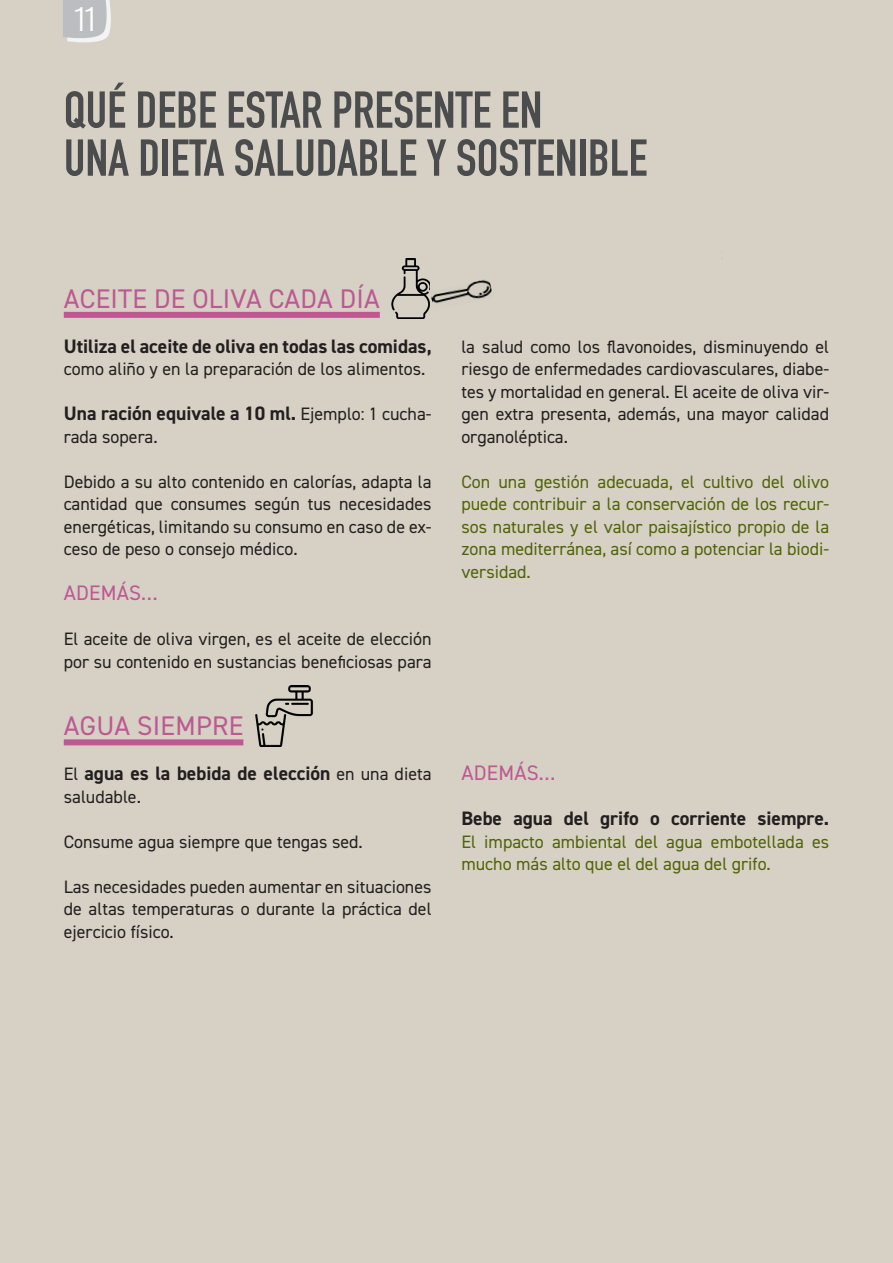
<style>
.page{position:relative;width:893px;height:1263px;background:#d6d1c4}
.page>*{position:absolute;margin:0;border:0;box-sizing:border-box;transform-origin:0 0}
.t1{font:700 51px/48px "DIN Condensed";color:#4b4c4d}
.t2{font:28.5px "Dax Compact Pro";color:#fff}
.t3{font:27px "DIN2014";letter-spacing:.01em;color:#bd5893}
.t4{font:21px "DIN2014";letter-spacing:.01em;color:#bd5893}
.t5{font:700 19.5px "DIN2014";color:#231f20}
.t6{font:18px/22.5px "DIN2014";color:#231f20;text-align:justify}
.t7{font:18px/22.5px "DIN2014";color:#506408;text-align:justify}
.s1{font-weight:400;font-size:18px}
</style>
<div class="page">
<svg style="left:63px;top:0;width:48px;height:43px;background:#c6c7c8"></svg>
<div style="left:64px;top:312px;width:316px;height:6px;background:#bd5893"></div>
<div style="left:64px;top:739px;width:179px;height:6px;background:#bd5893"></div>
<img style="left:391px;top:258px;width:39px;height:61px">
<img style="left:431px;top:279px;width:61px;height:25px">
<img style="left:255px;top:685px;width:58px;height:61px">
<h2 class="t2" style="left:74px;top:1px;width:22px">11</h2>
<h1 class="t1" style="left:64px;top:86px;width:585px">QUÉ DEBE ESTAR PRESENTE EN<br>UNA DIETA SALUDABLE Y SOSTENIBLE</h1>
<h3 class="t3" style="left:64px;top:281px;width:317px">ACEITE DE OLIVA CADA DÍA</h3>
<p class="t5" style="left:64px;top:333px;width:369px">Utiliza el aceite de oliva en todas las comidas,</p>
<p class="t6" style="left:64px;top:357px;width:363px">como aliño y en la preparación de los alimentos.</p>
<p class="t5" style="left:64px;top:400px;width:369px">Una ración equivale a 10 ml. <span class="s1">Ejemplo: 1 cucha-</span></p>
<p class="t6" style="left:64px;top:425px;width:95px">rada sopera.</p>
<p class="t6" style="left:64px;top:470px;width:369px">Debido a su alto contenido en calorías, adapta la cantidad que consumes según tus necesidades energéticas, limitando su consumo en caso de ex&shy;ceso de peso o consejo médico.</p>
<p class="t4" style="left:64px;top:580px;width:95px">ADEMÁS…</p>
<p class="t6" style="left:64px;top:627px;width:369px">El aceite de oliva virgen, es el aceite de elección por su contenido en sustancias beneficiosas para</p>
<h3 class="t3" style="left:64px;top:709px;width:181px">AGUA SIEMPRE</h3>
<p class="t5" style="left:64px;top:760px;width:369px"><span class="s1">El</span> agua es la bebida de elección <span class="s1">en una dieta</span></p>
<p class="t6" style="left:64px;top:785px;width:79px">saludable.</p>
<p class="t6" style="left:64px;top:830px;width:301px">Consume agua siempre que tengas sed.</p>
<p class="t6" style="left:64px;top:875px;width:369px">Las necesidades pueden aumentar en situaciones de altas temperaturas o durante la práctica del ejercicio físico.</p>
<p class="t6" style="left:461px;top:335px;width:369px">la salud como los flavonoides, disminuyendo el riesgo de enfermedades cardiovasculares, diabe&shy;tes y mortalidad en general. El aceite de oliva vir&shy;gen extra presenta, además, una mayor calidad organoléptica.</p>
<p class="t7" style="left:461px;top:470px;width:369px">Con una gestión adecuada, el cultivo del olivo puede contribuir a la conservación de los recur&shy;sos naturales y el valor paisajístico propio de la zona mediterránea, así como a potenciar la biodi&shy;versidad.</p>
<p class="t4" style="left:461px;top:760px;width:95px">ADEMÁS…</p>
<p class="t5" style="left:461px;top:805px;width:369px">Bebe agua del grifo o corriente siempre.</p>
<p class="t7" style="left:461px;top:830px;width:369px">El impacto ambiental del agua embotellada es mucho más alto que el del agua del grifo.</p>
</div>
